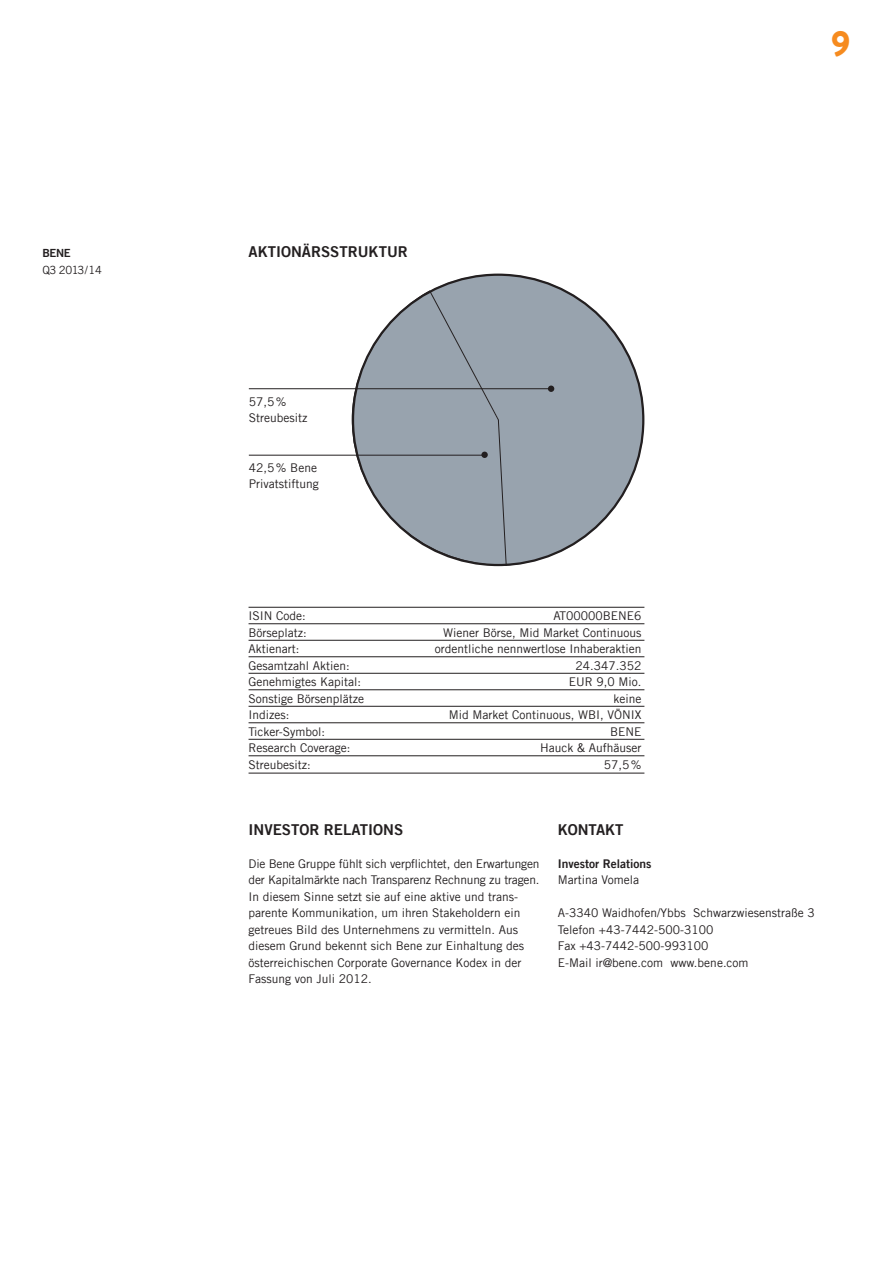
<style>
.page{position:relative;width:893px;height:1263px;background:#fff}
.page>*{position:absolute;margin:0;border:0;box-sizing:border-box;transform-origin:0 0}
.t1{font:900 36px "Brandon Grotesque";color:#f68b1f}
.t2{font:15px "Trade Gothic Bold Two";color:#231f20}
.t3{font:12px/16.5px "Trade Gothic";color:#231f20}
.t4{font:12px "Trade Gothic Bold Two";color:#231f20}
.t5{font:11.25px "Trade Gothic";letter-spacing:-.04em;color:#231f20}
.t6{font:11.25px "Trade Gothic Bold Two";color:#231f20}
</style>
<div class="page">
<svg style="left:431px;top:273px;width:214px;height:291px;fill:#98a3ae"></svg>
<svg style="left:352px;top:290px;width:175px;height:276px"></svg>
<hr style="left:249px;top:388px;width:302px;height:1px;background:#231f20">
<div style="left:548px;top:385px;width:6px;height:7px;background:#231f20;border-radius:50%"></div>
<hr style="left:249px;top:455px;width:236px;height:1px;background:#231f20">
<div style="left:481px;top:452px;width:7px;height:6px;background:#231f20;border-radius:50%"></div>
<hr style="left:249px;top:607px;width:395px;height:1px;background:#231f20">
<hr style="left:249px;top:623px;width:395px;height:1px;background:#231f20">
<hr style="left:249px;top:640px;width:395px;height:1px;background:#231f20">
<hr style="left:249px;top:656px;width:395px;height:1px;background:#231f20">
<hr style="left:249px;top:673px;width:395px;height:1px;background:#231f20">
<hr style="left:249px;top:689px;width:395px;height:1px;background:#231f20">
<hr style="left:249px;top:706px;width:395px;height:1px;background:#231f20">
<hr style="left:249px;top:722px;width:395px;height:1px;background:#231f20">
<hr style="left:249px;top:739px;width:395px;height:1px;background:#231f20">
<hr style="left:249px;top:755px;width:395px;height:1px;background:#231f20">
<hr style="left:249px;top:773px;width:395px;height:1px;background:#231f20">
<p class="t6" style="left:43px;top:246px;width:30px">BENE</p>
<p class="t5" style="left:43px;top:263px;width:61px">Q3 2013/14</p>
<h1 class="t1" style="left:831px;top:18px;width:21px">9</h1>
<p class="t2" style="left:249px;top:242px;width:9px">AKTI</p>
<p class="t2" style="left:281px;top:242px;width:128px">ONÄRSSTRUKTUR</p>
<p class="t3" style="left:249px;top:393px;width:60px">57,5%<br>Streubesitz</p>
<p class="t3" style="left:249px;top:459px;width:71px">42,5% Bene<br>Privatstiftung</p>
<p class="t3" style="left:249px;top:607px;width:59px">ISIN Code:</p>
<p class="t3" style="left:553px;top:607px;width:90px">AT00000BENE6</p>
<p class="t3" style="left:249px;top:624px;width:60px">Börseplatz:</p>
<p class="t3" style="left:443px;top:624px;width:200px">Wiener Börse, Mid Market Continuous</p>
<p class="t3" style="left:249px;top:640px;width:52px">Aktienart:</p>
<p class="t3" style="left:435px;top:640px;width:208px">ordentliche nennwertlose Inhaberaktien</p>
<p class="t3" style="left:249px;top:657px;width:103px">Gesamtzahl Aktien:</p>
<p class="t3" style="left:576px;top:657px;width:67px">24.347.352</p>
<p class="t3" style="left:249px;top:673px;width:114px">Genehmigtes Kapital:</p>
<p class="t3" style="left:569px;top:673px;width:74px">EUR 9,0 Mio.</p>
<p class="t3" style="left:249px;top:690px;width:117px">Sonstige Börsenplätze</p>
<p class="t3" style="left:614px;top:690px;width:30px">keine</p>
<p class="t3" style="left:249px;top:706px;width:42px">Indizes:</p>
<p class="t3" style="left:449px;top:706px;width:194px">Mid Market Continuous, WBI, VÖNIX</p>
<p class="t3" style="left:249px;top:723px;width:78px">Ticker-Symbol:</p>
<p class="t3" style="left:610px;top:723px;width:33px">BENE</p>
<p class="t3" style="left:249px;top:739px;width:103px">Research Coverage:</p>
<p class="t3" style="left:540px;top:739px;width:103px">Hauck &amp; Aufhäuser</p>
<p class="t3" style="left:249px;top:756px;width:64px">Streubesitz:</p>
<p class="t3" style="left:604px;top:756px;width:39px">57,5%</p>
<p class="t2" style="left:249px;top:820px;width:155px">I NVESTOR RELATIONS</p>
<p class="t3" style="left:249px;top:855px;width:293px">Die Bene Gruppe fühlt sich verpflichtet, den Erwartungen der Kapitalmärkte nach Transparenz Rechnung zu tragen.<br>In diesem Sinne setzt sie auf eine aktive und trans&shy;parente Kommunikation, um ihren Stakeholdern ein getreues Bild des Unternehmens zu vermitteln. Aus diesem Grund bekennt sich Bene zur Einhaltung des österreichischen Corporate Governance Kodex in der Fassung von Juli 2012.</p>
<p class="t2" style="left:558px;top:820px;width:41px">KONTAKT</p>
<p class="t4" style="left:558px;top:856px;width:95px">I nvestor Relations</p>
<p class="t3" style="left:558px;top:871px;width:83px">Martina Vomela</p>
<p class="t3" style="left:558px;top:904px;width:259px">A-3340 Waidhofen/Ybbs Schwarzwiesenstraße 3<br>Telefon +43-7442-500-3100<br>Fax +43-7442-500-993100<br>E-Mail ir@bene.com www.bene.com</p>
</div>
